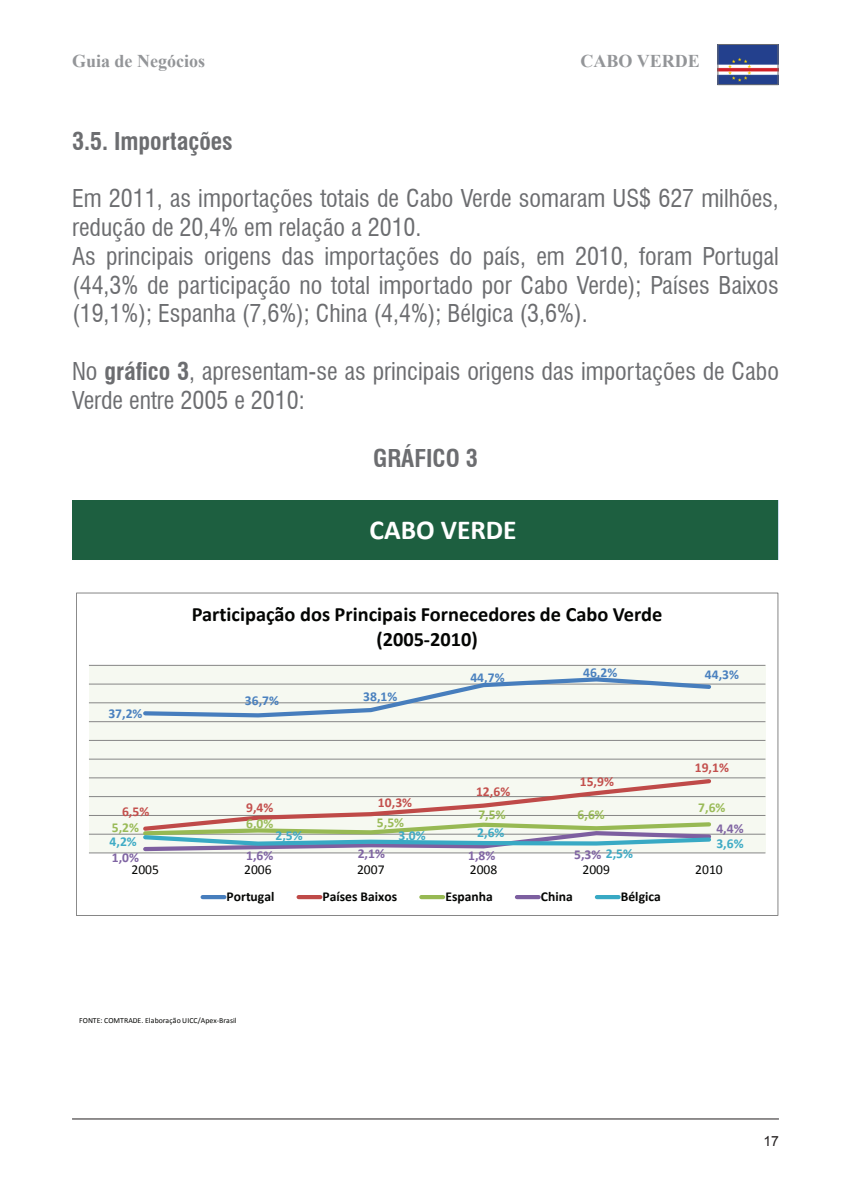
<style>
.page{position:relative;width:851px;height:1191px;background:#fff}
.page>*{position:absolute;margin:0;border:0;box-sizing:border-box;transform-origin:0 0}
.t1{font:700 27.4px "Calibri";color:#fff}
.t2{font:condensed 24px/28.8px "Swiss 721 BT";color:#6c6d70}
.t3{font:700 condensed 24px "Swiss 721 BT";color:#6c6d70}
.t4{font:700 20.4px/24.8px "Calibri";color:#040503;text-align:center}
.t5{font:700 18px "Times New Roman";color:#939598}
.t6{font:14px "Arial";color:#231f20}
.t7{font:700 13.6px "Calibri";color:#040503}
.t8{font:700 13.6px "Calibri";letter-spacing:.005em;color:#4a81bf}
.t9{font:700 13.6px "Calibri";letter-spacing:.005em;color:#c3504d}
.t10{font:700 13.6px "Calibri";color:#8065a3}
.t11{font:700 13.6px "Calibri";color:#9abb58}
.t12{font:13.6px "Calibri";letter-spacing:.005em;color:#040503}
.t13{font:700 13.6px "Calibri";color:#3fabc5}
.t14{font:7.8px "Calibri";letter-spacing:.005em;color:#040503}
.s1{font-weight:700}
.s2{color:#3fabc5}
</style>
<div class="page">
<hr style="left:72px;top:1118px;width:706px;height:1px;background:#231f20">
<img style="left:719px;top:46px;width:57px;height:37px">
<div style="left:717px;top:44px;width:61px;height:41px;border:1px solid #6c6d70"></div>
<div style="left:73px;top:500px;width:705px;height:59px;background:#1d5f40"></div>
<div style="left:89px;top:665px;width:676px;height:188px;background:#f6f9f1"></div>
<hr style="left:89px;top:833px;width:676px;height:1px;background:#868686">
<hr style="left:89px;top:815px;width:676px;height:1px;background:#868686">
<hr style="left:89px;top:796px;width:676px;height:1px;background:#868686">
<hr style="left:89px;top:777px;width:676px;height:1px;background:#868686">
<hr style="left:89px;top:758px;width:676px;height:1px;background:#868686">
<hr style="left:89px;top:740px;width:676px;height:1px;background:#868686">
<hr style="left:89px;top:721px;width:676px;height:1px;background:#868686">
<hr style="left:89px;top:702px;width:676px;height:1px;background:#868686">
<hr style="left:89px;top:683px;width:676px;height:1px;background:#868686">
<hr style="left:89px;top:665px;width:676px;height:1px;background:#868686">
<hr style="left:89px;top:852px;width:676px;height:1px;background:#868686">
<svg style="left:141px;top:677px;width:572px;height:41px"></svg>
<svg style="left:141px;top:777px;width:572px;height:76px"></svg>
<hr style="left:202px;top:895px;width:22px;height:4px;background:#477ebd">
<hr style="left:298px;top:895px;width:22px;height:4px;background:#bf4a48">
<hr style="left:421px;top:895px;width:22px;height:4px;background:#97b953">
<hr style="left:517px;top:895px;width:21px;height:4px;background:#7d5fa0">
<hr style="left:596px;top:895px;width:22px;height:4px;background:#38a9c4">
<p class="t5" style="left:72px;top:48px;width:135px">Guia de Negócios</p>
<p class="t5" style="left:580px;top:48px;width:121px">cabo verde</p>
<p class="t3" style="left:72px;top:126px;width:162px">3.5. Importações</p>
<p class="t2" style="left:72px;top:184px;width:708px">Em 2011, as importações totais de Cabo Verde somaram US$ 627 milhões, redução de 20,4% em relação a 2010.<br>As principais origens das importações do país, em 2010, foram Portugal (44,3% de participação no total importado por Cabo Verde); Países Baixos (19,1%); Espanha (7,6%); China (4,4%); Bélgica (3,6%).</p>
<p class="t2" style="left:72px;top:357px;width:708px">No <span class="s1">gráfico 3</span>, apresentam-se as principais origens das importações de Cabo<br>Verde entre 2005 e 2010:</p>
<p class="t3" style="left:373px;top:443px;width:106px">GRÁFICO 3</p>
<p class="t1" style="left:369px;top:512px;width:149px">CABO VERDE</p>
<p class="t4" style="left:192px;top:602px;width:472px">Participação dos Principais Fornecedores de Cabo Verde (2005-2010)</p>
<p class="t8" style="left:108px;top:704px;width:36px">37,2%</p>
<p class="t8" style="left:245px;top:692px;width:36px">36,7%</p>
<p class="t8" style="left:363px;top:688px;width:36px">38,1%</p>
<p class="t8" style="left:470px;top:668px;width:36px">44,7%</p>
<p class="t8" style="left:583px;top:664px;width:36px">46,2%</p>
<p class="t8" style="left:704px;top:666px;width:36px">44,3%</p>
<p class="t9" style="left:694px;top:759px;width:36px">19,1%</p>
<p class="t9" style="left:579px;top:773px;width:36px">15,9%</p>
<p class="t9" style="left:476px;top:782px;width:36px">12,6%</p>
<p class="t9" style="left:122px;top:803px;width:29px">6,5%</p>
<p class="t9" style="left:246px;top:799px;width:29px">9,4%</p>
<p class="t9" style="left:378px;top:794px;width:36px">10,3%</p>
<p class="t11" style="left:478px;top:806px;width:29px">7,5%</p>
<p class="t11" style="left:577px;top:806px;width:29px">6,6%</p>
<p class="t11" style="left:112px;top:819px;width:29px">5,2%</p>
<p class="t11" style="left:246px;top:815px;width:29px">6,0%</p>
<p class="t11" style="left:377px;top:813px;width:29px">5,5%</p>
<p class="t13" style="left:275px;top:827px;width:29px">2,5%</p>
<p class="t13" style="left:398px;top:826px;width:29px">3,0%</p>
<p class="t13" style="left:477px;top:824px;width:29px">2,6%</p>
<p class="t13" style="left:109px;top:833px;width:29px">4,2%</p>
<p class="t10" style="left:112px;top:848px;width:29px">1,0%</p>
<p class="t10" style="left:246px;top:846px;width:29px">1,6%</p>
<p class="t10" style="left:357px;top:844px;width:29px">2,1%</p>
<p class="t10" style="left:468px;top:846px;width:29px">1,8%</p>
<p class="t10" style="left:574px;top:846px;width:60px">5,3% <span class="s2">2,5%</span></p>
<p class="t11" style="left:698px;top:799px;width:29px">7,6%</p>
<p class="t10" style="left:716px;top:820px;width:29px">4,4%</p>
<p class="t13" style="left:716px;top:834px;width:29px">3,6%</p>
<p class="t12" style="left:131px;top:861px;width:29px">2005</p>
<p class="t12" style="left:244px;top:861px;width:29px">2006</p>
<p class="t12" style="left:357px;top:861px;width:29px">2007</p>
<p class="t12" style="left:469px;top:861px;width:29px">2008</p>
<p class="t12" style="left:582px;top:861px;width:29px">2009</p>
<p class="t12" style="left:695px;top:861px;width:29px">2010</p>
<p class="t7" style="left:226px;top:887px;width:49px">Portugal</p>
<p class="t7" style="left:322px;top:887px;width:76px">Países Baixos</p>
<p class="t7" style="left:445px;top:887px;width:49px">Espanha</p>
<p class="t7" style="left:541px;top:887px;width:33px">China</p>
<p class="t7" style="left:620px;top:887px;width:41px">Bélgica</p>
<p class="t14" style="left:79px;top:1015px;width:159px">FONTE: COMTRADE. Elaboração UICC/Apex-Brasil</p>
<p class="t6" style="left:763px;top:1131px;width:17px">17</p>
</div>
